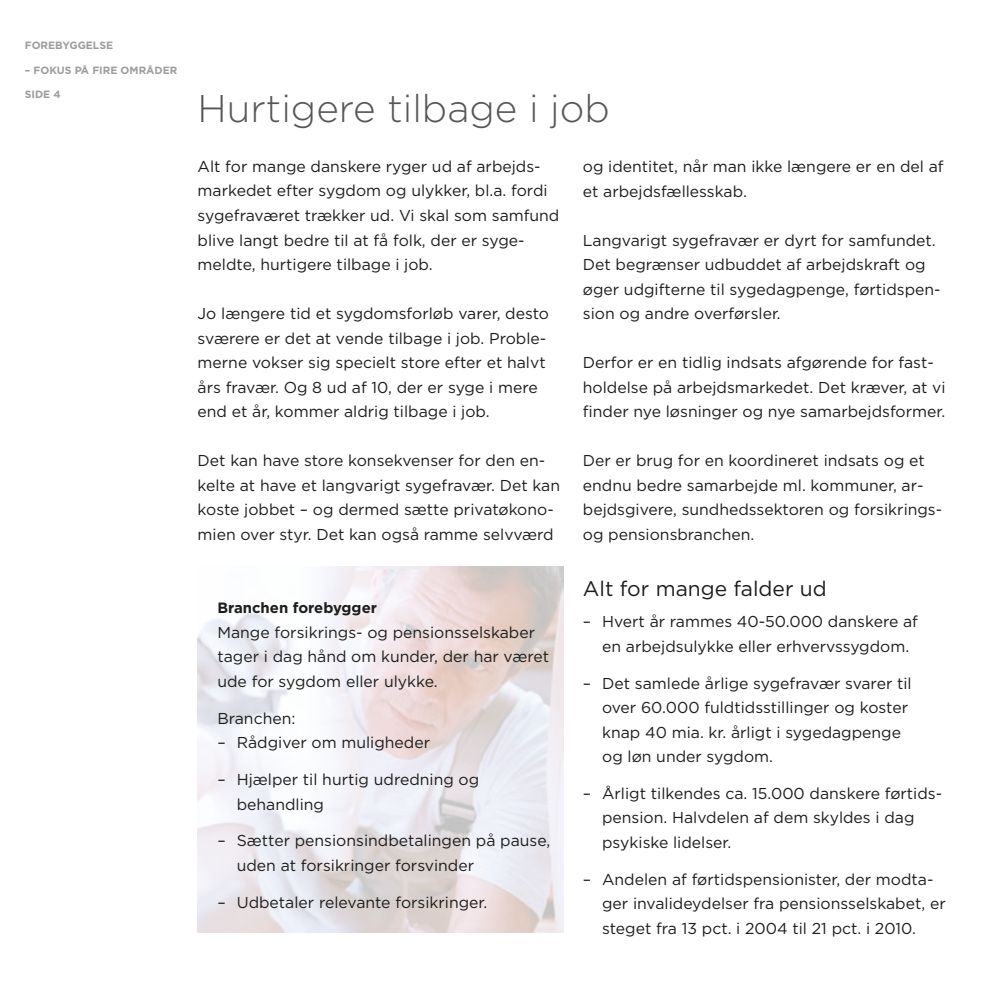
<style>
.page{position:relative;width:993px;height:993px;background:#fff}
.page>*{position:absolute;margin:0;border:0;box-sizing:border-box;transform-origin:0 0}
.t1{font:300 38.5px "Gotham";color:#575756}
.t2{font:21px "Gotham";color:#1d1d1b}
.t3{font:15.75px/24.5px "Gotham";color:#1d1d1b}
.t4{font:700 14.88px "Gotham";color:#1d1d1b}
.t5{font:700 10.5px "Gotham";color:#9d9d9d}
</style>
<div class="page">
<img style="left:197px;top:566px;width:366px;height:365px">
<hr style="left:992px;top:0;width:1px;height:992px;background:#e6007e">
<p class="t5" style="left:25px;top:39px;width:90px">FOREBYGGELSE</p>
<p class="t5" style="left:25px;top:64px;width:154px">– FOKUS PÅ FIRE OMRÅDER</p>
<p class="t5" style="left:25px;top:88px;width:37px">SIDE 4</p>
<h1 class="t1" style="left:197px;top:85px;width:413px">Hurtigere tilbage i job</h1>
<p class="t3" style="left:197px;top:154px;width:363px">Alt for mange danskere ryger ud af arbejds&shy;markedet efter sygdom og ulykker, bl.a. fordi sygefraværet trækker ud. Vi skal som samfund blive langt bedre til at få folk, der er syge&shy;meldte, hurtigere tilbage i job.</p>
<p class="t3" style="left:197px;top:301px;width:353px">Jo længere tid et sygdomsforløb varer, desto sværere er det at vende tilbage i job. Proble&shy;merne vokser sig specielt store efter et halvt års fravær. Og 8 ud af 10, der er syge i mere end et år, kommer aldrig tilbage i job.</p>
<p class="t3" style="left:197px;top:448px;width:364px">Det kan have store konsekvenser for den en&shy;kelte at have et langvarigt sygefravær. Det kan koste jobbet – og dermed sætte privatøkono&shy;mien over styr. Det kan også ramme selvværd</p>
<h2 class="t2" style="left:582px;top:575px;width:245px">Alt for mange falder ud</h2>
<p class="t3" style="left:602px;top:609px;width:317px;text-indent:-19px">– Hvert år rammes 40-50.000 danskere af en arbejdsulykke eller erhvervssygdom.</p>
<p class="t3" style="left:602px;top:670px;width:311px;text-indent:-19px">– Det samlede årlige sygefravær svarer til over 60.000 fuldtidsstillinger og koster knap 40 mia. kr. årligt i sygedagpenge og løn under sygdom.</p>
<p class="t3" style="left:602px;top:780px;width:341px;text-indent:-19px">– Årligt tilkendes ca. 15.000 danskere førtids&shy;pension. Halvdelen af dem skyldes i dag psykiske lidelser.</p>
<p class="t3" style="left:602px;top:866px;width:345px;text-indent:-19px">– Andelen af førtidspensionister, der modta&shy;ger invalideydelser fra pensionsselskabet, er steget fra 13 pct. i 2004 til 21 pct. i 2010.</p>
<p class="t3" style="left:582px;top:154px;width:362px">og identitet, når man ikke længere er en del af et arbejdsfællesskab.</p>
<p class="t3" style="left:582px;top:227px;width:359px">Langvarigt sygefravær er dyrt for samfundet.<br>Det begrænser udbuddet af arbejdskraft og øger udgifterne til sygedagpenge, førtidspen&shy;sion og andre overførsler.</p>
<p class="t3" style="left:582px;top:350px;width:364px">Derfor er en tidlig indsats afgørende for fast&shy;holdelse på arbejdsmarkedet. Det kræver, at vi finder nye løsninger og nye samarbejdsformer.</p>
<p class="t3" style="left:582px;top:448px;width:361px">Der er brug for en koordineret indsats og et endnu bedre samarbejde ml. kommuner, ar&shy;bejdsgivere, sundhedssektoren og forsikrings&shy;og pensionsbranchen.</p>
<p class="t4" style="left:217px;top:599px;width:161px">BRANCHEN FOREBYGGER</p>
<p class="t3" style="left:217px;top:619px;width:333px">Mange forsikrings- og pensionsselskaber tager i dag hånd om kunder, der har været ude for sygdom eller ulykke.</p>
<p class="t3" style="left:217px;top:705px;width:79px">Branchen:</p>
<p class="t3" style="left:217px;top:730px;width:214px">– Rådgiver om muligheder</p>
<p class="t3" style="left:237px;top:766px;width:244px;text-indent:-19px">– Hjælper til hurtig udredning og behandling</p>
<p class="t3" style="left:237px;top:828px;width:315px;text-indent:-19px">– Sætter pensionsindbetalingen på pause, uden at forsikringer forsvinder</p>
<p class="t3" style="left:217px;top:889px;width:271px">– Udbetaler relevante forsikringer.</p>
</div>
